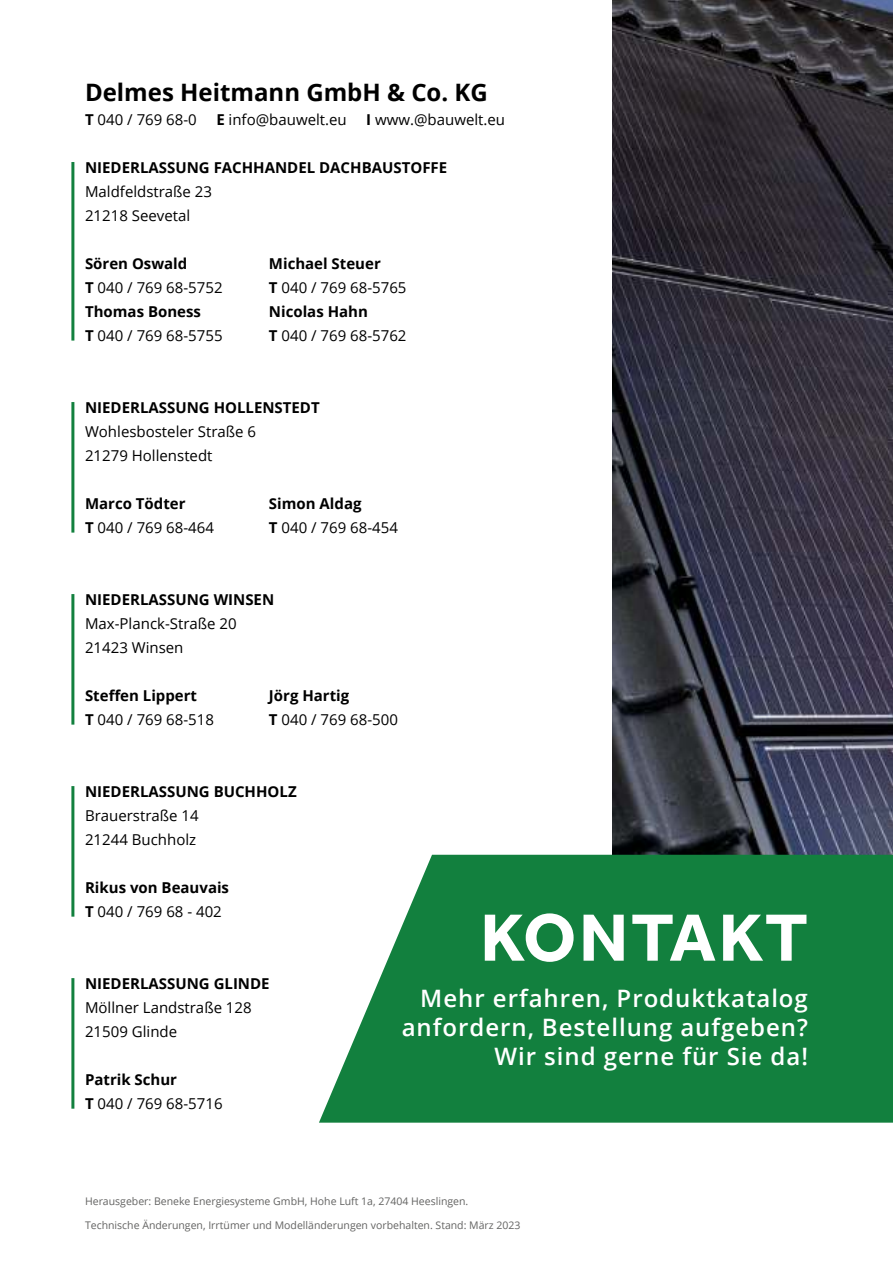
<style>
.page{position:relative;width:893px;height:1263px;background:#fff}
.page>*{position:absolute;margin:0;border:0;box-sizing:border-box;transform-origin:0 0}
.t1{font:700 69px "Effra";letter-spacing:.025em;color:#fff}
.t2{font:600 24px/28.8px "Open Sans";letter-spacing:.04em;color:#fff;text-align:right}
.t3{font:700 24px "Open Sans";color:#000}
.t4{font:15px/24px "Open Sans";color:#000}
.t5{font:700 15px/24px "Open Sans";color:#000}
.t6{font:10.5px "Open Sans";color:#636362}
.s1{font-weight:700}
.s2{font-weight:400}
</style>
<div class="page">
<img style="left:612px;top:0;width:281px;height:855px">
<svg style="left:319px;top:855px;width:574px;height:268px;background:#298c51"></svg>
<hr style="left:71px;top:978px;width:3px;height:131px;background:#12803e">
<hr style="left:71px;top:594px;width:3px;height:131px;background:#12803e">
<hr style="left:71px;top:786px;width:3px;height:131px;background:#12803e">
<hr style="left:71px;top:402px;width:3px;height:131px;background:#12803e">
<hr style="left:71px;top:162px;width:3px;height:179px;background:#12803e">
<h2 class="t3" style="left:85px;top:82px;width:404px">Delmes Heitmann GmbH &amp; Co. KG</h2>
<p class="t4" style="left:85px;top:109px;width:113px"><span class="s1">T</span> 040 / 769 68-0</p>
<p class="t4" style="left:216px;top:109px;width:132px"><span class="s1">E</span> info@bauwelt.eu</p>
<p class="t4" style="left:366px;top:109px;width:140px"><span class="s1">I</span> www.@bauwelt.eu</p>
<p class="t5" style="left:85px;top:157px;width:364px">NIEDERLASSUNG FACHHANDEL DACHBAUSTOFFE</p>
<p class="t4" style="left:85px;top:181px;width:129px">Maldfeldstraße 23<br>21218 Seevetal</p>
<p class="t4" style="left:85px;top:253px;width:139px"><span class="s1">Sören Oswald<br>T</span> 040 / 769 68-5752<br><span class="s1">Thomas Boness<br>T</span> 040 / 769 68-5755</p>
<p class="t4" style="left:269px;top:253px;width:139px"><span class="s1">Michael Steuer<br>T</span> 040 / 769 68-5765<br><span class="s1">Nicolas Hahn<br>T</span> 040 / 769 68-5762</p>
<p class="t5" style="left:85px;top:397px;width:236px">NIEDERLASSUNG HOLLENSTEDT</p>
<p class="t4" style="left:85px;top:421px;width:173px">Wohlesbosteler Straße 6<br>21279 Hollenstedt</p>
<p class="t4" style="left:85px;top:493px;width:130px"><span class="s1">Marco Tödter<br>T</span> 040 / 769 68-464</p>
<p class="t4" style="left:269px;top:493px;width:130px"><span class="s1">Simon Aldag<br>T</span> 040 / 769 68-454</p>
<p class="t5" style="left:85px;top:589px;width:191px">NIEDERLASSUNG WINSEN</p>
<p class="t4" style="left:85px;top:613px;width:153px">Max-Planck-Straße 20<br>21423 Winsen</p>
<p class="t5" style="left:85px;top:683px;width:130px">Steffen Lippert<br>T <span class="s2">040 / 769 68-518</span></p>
<p class="t4" style="left:269px;top:685px;width:130px"><span class="s1">Jörg Hartig<br>T</span> 040 / 769 68-500</p>
<p class="t5" style="left:85px;top:781px;width:213px">NIEDERLASSUNG BUCHHOLZ</p>
<p class="t4" style="left:85px;top:805px;width:115px">Brauerstraße 14<br>21244 Buchholz</p>
<p class="t5" style="left:85px;top:877px;width:146px">Rikus von Beauvais<br>T <span class="s2">040 / 769 68 - 402</span></p>
<h1 class="t1" style="left:480px;top:896px;width:329px">KONTAKT</h1>
<p class="t5" style="left:85px;top:973px;width:186px">NIEDERLASSUNG GLINDE</p>
<p class="t4" style="left:85px;top:997px;width:168px">Möllner Landstraße 128<br>21509 Glinde</p>
<p class="t4" style="left:85px;top:1069px;width:139px"><span class="s1">Patrik Schur<br>T</span> 040 / 769 68-5716</p>
<h2 class="t2" style="left:402px;top:986px;width:408px">Mehr erfahren, Produktkatalog anfordern, Bestellung aufgeben?<br>Wir sind gerne für Sie da!</h2>
<p class="t6" style="left:85px;top:1197px;width:385px">Herausgeber: Beneke Energiesysteme GmbH, Hohe Luft 1a, 27404 Heeslingen.</p>
<p class="t6" style="left:85px;top:1221px;width:437px">Technische Änderungen, Irrtümer und Modelländerungen vorbehalten. Stand: März 2023</p>
</div>
